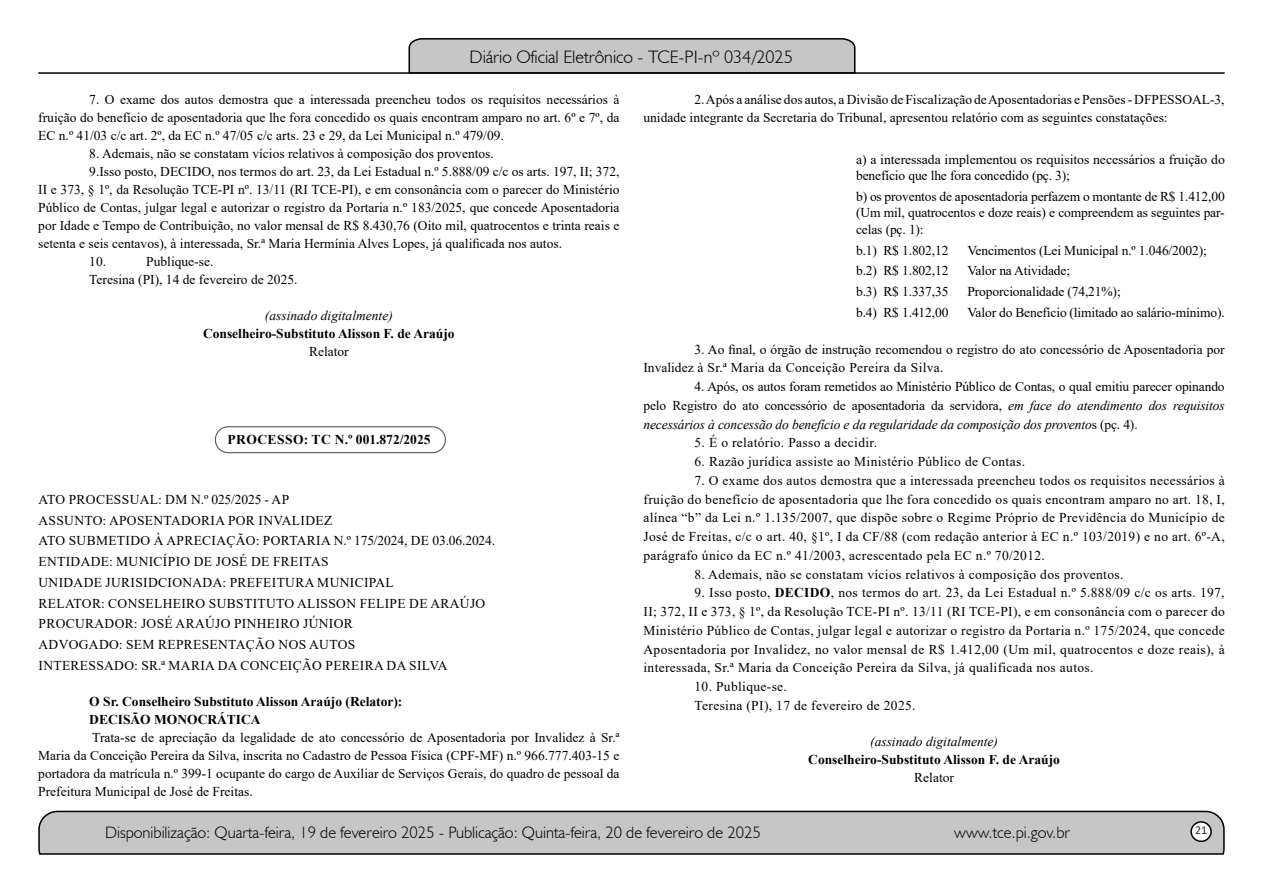
<style>
.page{position:relative;width:1263px;height:893px;background:#fff}
.page>*{position:absolute;margin:0;border:0;box-sizing:border-box;transform-origin:0 0}
.t1{font:300 18px "Humanist 521 BT";color:#000}
.t2{font:300 16.5px "Humanist 521 BT";color:#000}
.t3{font:13.5px/18.8px "Times New Roman";color:#000;text-align:justify}
.t4{font:13.5px/20.7px "Times New Roman";letter-spacing:.025em;color:#000}
.t5{font:700 13.5px/18px "Times New Roman";color:#000}
.t6{font:italic 13.5px "Times New Roman";color:#000}
.t7{font:700 13.5px "Times New Roman";letter-spacing:.035em;color:#000}
.t8{font:12px "Calibri";color:#212d4c}
.s1{font-style:italic}
.s2{font-weight:700}
</style>
<div class="page">
<svg style="left:38px;top:810px;width:1187px;height:45px;background:#b9b9b9"></svg>
<div style="left:1191px;top:822px;width:20px;height:19px;background:#fff;border-radius:50%"></div>
<div style="left:1190px;top:821px;width:22px;height:21px;border:2px solid #000;border-radius:50%"></div>
<hr style="left:38px;top:72px;width:1187px;height:2px;background:#000">
<svg style="left:408px;top:38px;width:448px;height:36px;background:#b3b3b3"></svg>
<div style="left:215px;top:426px;width:231px;height:27px;border:1px solid #575756;border-radius:13px"></div>
<h1 class="t1" style="left:469px;top:46px;width:325px">Diário Oficial Eletrônico - TCE-PI-nº 034/2025</h1>
<p class="t3" style="left:38px;top:90px;width:583px;line-height:18px;text-indent:51px">7. O exame dos autos demostra que a interessada preencheu todos os requisitos necessários à fruição do benefício de aposentadoria que lhe fora concedido os quais encontram amparo no art. 6º e 7º, da EC n.º 41/03 c/c art. 2º, da EC n.º 47/05 c/c arts. 23 e 29, da Lei Municipal n.º 479/09.</p>
<p class="t3" style="left:89px;top:144px;width:406px">8. Ademais, não se constatam vícios relativos à composição dos proventos.</p>
<p class="t3" style="left:89px;top:162px;width:532px">9.Isso posto, DECIDO, nos termos do art. 23, da Lei Estadual n.º 5.888/09 c/c os arts. 197, II; 372,</p>
<p class="t3" style="left:38px;top:180px;width:583px">II e 373, § 1º, da Resolução TCE-PI nº. 13/11 (RI TCE-PI), e em consonância com o parecer do Ministério</p>
<p class="t3" style="left:38px;top:198px;width:583px">Público de Contas, julgar legal e autorizar o registro da Portaria n.º 183/2025, que concede Aposentadoria</p>
<p class="t3" style="left:38px;top:216px;width:583px">por Idade e Tempo de Contribuição, no valor mensal de R$ 8.430,76 (Oito mil, quatrocentos e trinta reais e</p>
<p class="t3" style="left:38px;top:234px;width:525px">setenta e seis centavos), à interessada, Sr.ª Maria Hermínia Alves Lopes, já qualificada nos autos.</p>
<p class="t3" style="left:89px;top:252px;width:18px">10.</p>
<p class="t3" style="left:643px;top:90px;width:583px;line-height:18px;text-indent:51px">2. Após a análise dos autos, a Divisão de Fiscalização de Aposentadorias e Pensões - DFPESSOAL-3, unidade integrante da Secretaria do Tribunal, apresentou relatório com as seguintes constatações:</p>
<p class="t3" style="left:856px;top:150px;width:370px;line-height:16.5px">a) a interessada implementou os requisitos necessários a fruição do benefício que lhe fora concedido (pç. 3);</p>
<p class="t3" style="left:856px;top:188px;width:370px;line-height:16.5px">b) os proventos de aposentadoria perfazem o montante de R$ 1.412,00 (Um mil, quatrocentos e doze reais) e compreendem as seguintes par&shy;celas (pç. 1):</p>
<p class="t3" style="left:856px;top:240px;width:94px">b.1) R$ 1.802,12</p>
<p class="t3" style="left:967px;top:240px;width:241px">Vencimentos (Lei Municipal n.º 1.046/2002);</p>
<p class="t3" style="left:856px;top:261px;width:94px">b.2) R$ 1.802,12</p>
<p class="t3" style="left:967px;top:261px;width:104px">Valor na Atividade;</p>
<p class="t3" style="left:856px;top:282px;width:94px">b.3) R$ 1.337,35</p>
<p class="t3" style="left:967px;top:282px;width:155px">Proporcionalidade (74,21%);</p>
<p class="t3" style="left:856px;top:302px;width:94px">b.4) R$ 1.412,00</p>
<p class="t3" style="left:967px;top:302px;width:259px">Valor do Benefício (limitado ao salário-mínimo).</p>
<p class="t3" style="left:643px;top:339px;width:583px;text-indent:51px">3. Ao final, o órgão de instrução recomendou o registro do ato concessório de Aposentadoria por<br>Invalidez à Sr.ª Maria da Conceição Pereira da Silva.</p>
<p class="t3" style="left:643px;top:377px;width:583px;text-indent:51px">4. Após, os autos foram remetidos ao Ministério Público de Contas, o qual emitiu parecer opinando pelo Registro do ato concessório de aposentadoria da servidora, <span class="s1">em face do atendimento dos requisitos necessários à concessão do benefício e da regularidade da composição dos provento</span>s (pç. 4).</p>
<p class="t4" style="left:694px;top:432px;width:184px">5. É o relatório. Passo a decidir.</p>
<p class="t4" style="left:694px;top:451px;width:332px">6. Razão jurídica assiste ao Ministério Público de Contas.</p>
<p class="t3" style="left:643px;top:470px;width:583px;text-indent:51px">7. O exame dos autos demostra que a interessada preencheu todos os requisitos necessários à fruição do benefício de aposentadoria que lhe fora concedido os quais encontram amparo no art. 18, I, alínea “b” da Lei n.º 1.135/2007, que dispõe sobre o Regime Próprio de Previdência do Município de José de Freitas, c/c o art. 40, §1º, I da CF/88 (com redação anterior à EC n.º 103/2019) e no art. 6º-A, parágrafo único da EC n.º 41/2003, acrescentado pela EC n.º 70/2012.</p>
<p class="t4" style="left:694px;top:563px;width:430px">8. Ademais, não se constatam vícios relativos à composição dos proventos.</p>
<p class="t3" style="left:643px;top:583px;width:583px;text-indent:51px">9. Isso posto, <span class="s2">DECIDO</span>, nos termos do art. 23, da Lei Estadual n.º 5.888/09 c/c os arts. 197, II; 372, II e 373, § 1º, da Resolução TCE-PI nº. 13/11 (RI TCE-PI), e em consonância com o parecer do Ministério Público de Contas, julgar legal e autorizar o registro da Portaria n.º 175/2024, que concede Aposentadoria por Invalidez, no valor mensal de R$ 1.412,00 (Um mil, quatrocentos e doze reais), à interessada, Sr.ª Maria da Conceição Pereira da Silva, já qualificada nos autos.</p>
<p class="t4" style="left:694px;top:677px;width:223px;line-height:18.8px">10. Publique-se.<br>Teresina (PI), 17 de fevereiro de 2025.</p>
<p class="t6" style="left:870px;top:732px;width:129px">(assinado digitalmente)</p>
<p class="t5" style="left:808px;top:750px;width:253px">Conselheiro-Substituto Alisson F. de Araújo</p>
<p class="t3" style="left:914px;top:767px;width:41px">Relator</p>
<p class="t3" style="left:89px;top:252px;width:210px;line-height:18px;text-indent:57px">Publique-se.<br>Teresina (PI), 14 de fevereiro de 2025.</p>
<p class="t6" style="left:265px;top:306px;width:129px">(assinado digitalmente)</p>
<p class="t5" style="left:203px;top:324px;width:253px">Conselheiro-Substituto Alisson F. de Araújo</p>
<p class="t3" style="left:309px;top:342px;width:41px">Relator</p>
<p class="t7" style="left:227px;top:430px;width:205px">PROCESSO: TC N.º 001.872/2025</p>
<p class="t4" style="left:39px;top:488px;width:458px">ATO PROCESSUAL: DM N.º 025/2025 - AP<br>ASSUNTO: APOSENTADORIA POR INVALIDEZ<br>ATO SUBMETIDO À APRECIAÇÃO: PORTARIA N.º 175/2024, DE 03.06.2024.<br>ENTIDADE: MUNICÍPIO DE JOSÉ DE FREITAS<br>UNIDADE JURISIDCIONADA: PREFEITURA MUNICIPAL<br>RELATOR: CONSELHEIRO SUBSTITUTO ALISSON FELIPE DE ARAÚJO PROCURADOR: JOSÉ ARAÚJO PINHEIRO JÚNIOR<br>ADVOGADO: SEM REPRESENTAÇÃO NOS AUTOS<br>INTERESSADO: SR.ª MARIA DA CONCEIÇÃO PEREIRA DA SILVA</p>
<p class="t5" style="left:89px;top:692px;width:315px">O Sr. Conselheiro Substituto Alisson Araújo (Relator):<br>DECISÃO MONOCRÁTICA</p>
<p class="t3" style="left:38px;top:728px;width:583px;line-height:18px;text-indent:54px">Trata-se de apreciação da legalidade de ato concessório de Aposentadoria por Invalidez à Sr.ª Maria da Conceição Pereira da Silva, inscrita no Cadastro de Pessoa Física (CPF-MF) n.º 966.777.403-15 e portadora da matrícula n.º 399-1 ocupante do cargo de Auxiliar de Serviços Gerais, do quadro de pessoal da Prefeitura Municipal de José de Freitas.</p>
<p class="t2" style="left:105px;top:822px;width:657px">Disponibilização: Quarta-feira, 19 de fevereiro 2025 - Publicação: Quinta-feira, 20 de fevereiro de 2025</p>
<p class="t2" style="left:954px;top:822px;width:117px">www.tce.pi.gov.br</p>
<p class="t8" style="left:1195px;top:821px;width:14px">21</p>
</div>
